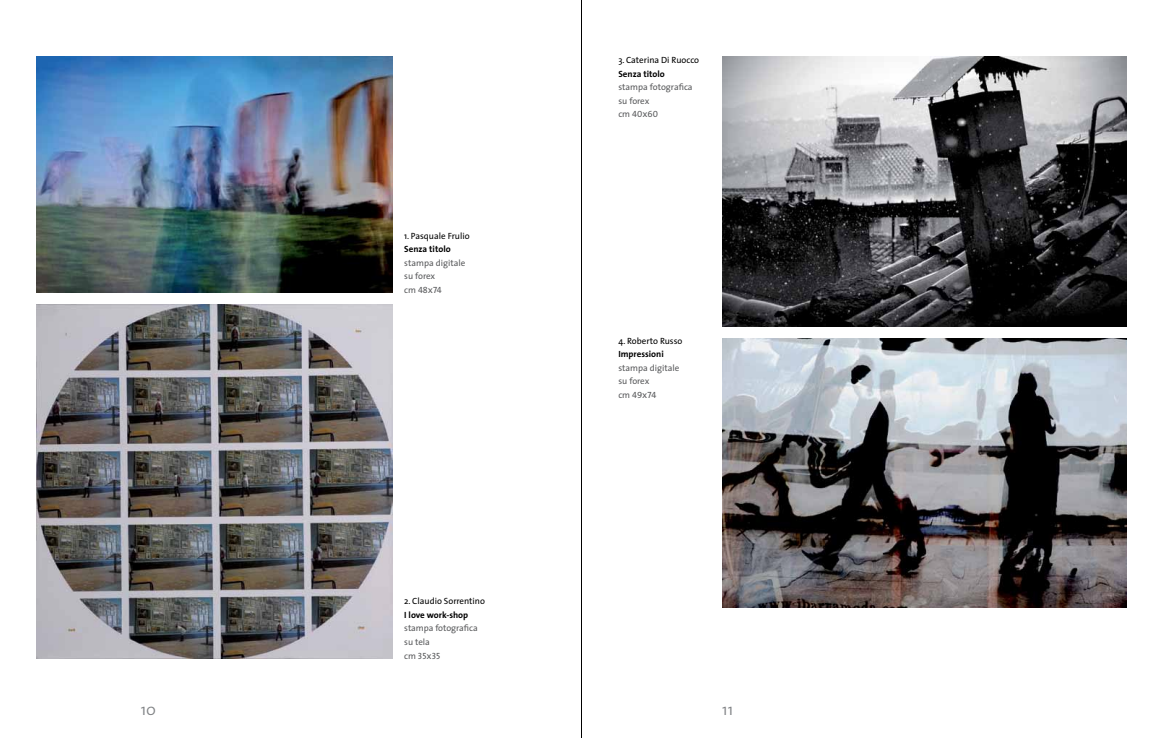
<style>
.page{position:relative;width:1163px;height:738px;background:#fff}
.page>*{position:absolute;margin:0;border:0;box-sizing:border-box;transform-origin:0 0}
.t1{font:300 16px "The Sans";color:#808285}
.t2{font:9px/13.5px "The Sans";color:#58595b}
.t3{font:9px "The Sans";color:#000}
.t4{font:700 9px "The Sans";color:#000}
.t5{font:9px "The Sans Caps";color:#58595b}
.s1{font-family:"The Sans"}
</style>
<div class="page">
<hr style="left:581px;top:0;width:1px;height:737px;background:#000">
<img style="left:722px;top:57px;width:403px;height:269px">
<img style="left:722px;top:338px;width:403px;height:269px">
<img style="left:37px;top:57px;width:355px;height:236px">
<img style="left:37px;top:304px;width:355px;height:354px">
<p class="t3" style="left:404px;top:228px;width:67px">1. Pasquale Frulio</p>
<p class="t4" style="left:404px;top:241px;width:48px">Senza titolo</p>
<p class="t2" style="left:404px;top:255px;width:63px">stampa digitale su forex</p>
<p class="t5" style="left:404px;top:282px;width:39px"><span class="s1">cm</span> 48x74</p>
<p class="t3" style="left:404px;top:593px;width:82px">2. Claudio Sorrentino</p>
<p class="t4" style="left:404px;top:607px;width:66px">I love work-shop</p>
<p class="t2" style="left:404px;top:621px;width:75px">stampa fotografica su tela</p>
<p class="t5" style="left:404px;top:647px;width:38px"><span class="s1">cm</span> 35x35</p>
<p class="t3" style="left:618px;top:53px;width:82px">3. Caterina Di Ruocco</p>
<p class="t4" style="left:618px;top:66px;width:48px">Senza titolo</p>
<p class="t2" style="left:618px;top:80px;width:76px">stampa fotografica su forex</p>
<p class="t5" style="left:618px;top:107px;width:41px"><span class="s1">cm</span> 40x60</p>
<p class="t3" style="left:618px;top:333px;width:66px">4. Roberto Russo</p>
<p class="t4" style="left:618px;top:346px;width:47px">Impressioni</p>
<p class="t2" style="left:618px;top:360px;width:63px">stampa digitale su forex</p>
<p class="t5" style="left:618px;top:387px;width:39px"><span class="s1">cm</span> 49x74</p>
<h1 class="t1" style="left:141px;top:696px;width:17px">10</h1>
<h1 class="t1" style="left:722px;top:696px;width:12px">11</h1>
</div>
